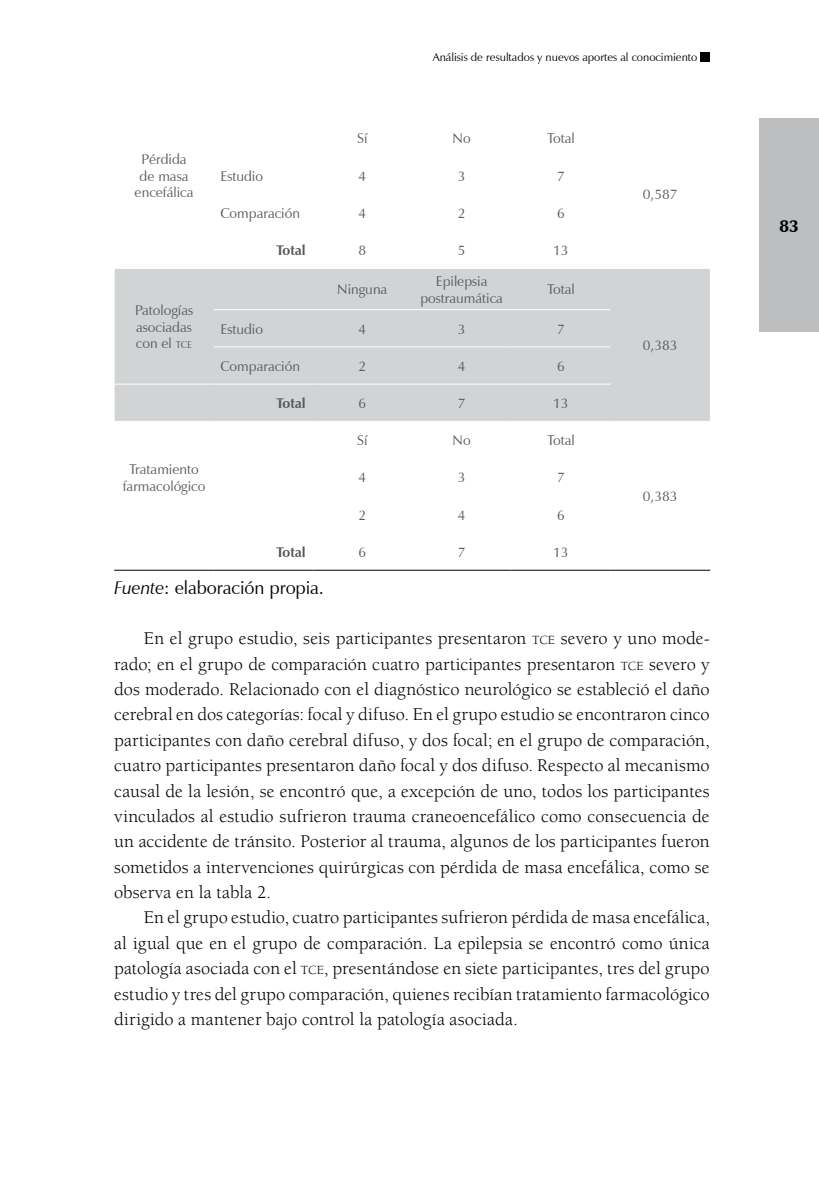
<style>
.page{position:relative;width:819px;height:1191px;background:#fff}
.page>*{position:absolute;margin:0;border:0;box-sizing:border-box;transform-origin:0 0}
.t1{font:18.38px/25.4px "Berkeley Std";letter-spacing:.005em;color:#000;text-align:justify}
.t2{font:18.38px "Zapf Humanist 601 BT";letter-spacing:-.005em;color:#000}
.t3{font:900 17.5px "Zapf Humanist 601 BT";color:#000}
.t4{font:14px/16.6px "Zapf Humanist 601 BT";color:#58595b;text-align:center}
.t5{font:700 14px "Zapf Humanist 601 BT";color:#58595b}
.t6{font:11.38px "Zapf Humanist 601 BT";color:#000}
.s1{font-size:9.8px}
.s2{font-style:italic}
.s3{font-size:12.78px}
</style>
<div class="page">
<div style="left:699px;top:52px;width:10px;height:10px;background:#000"></div>
<div style="left:758px;top:119px;width:60px;height:213px;background:#bcbec0"></div>
<div style="left:115px;top:269px;width:594px;height:152px;background:#d1d3d4"></div>
<hr style="left:213px;top:309px;width:100px;height:1px;background:#fff">
<hr style="left:313px;top:309px;width:99px;height:1px;background:#fff">
<hr style="left:412px;top:309px;width:99px;height:1px;background:#fff">
<hr style="left:511px;top:309px;width:99px;height:1px;background:#fff">
<hr style="left:213px;top:346px;width:100px;height:1px;background:#fff">
<hr style="left:313px;top:346px;width:99px;height:1px;background:#fff">
<hr style="left:412px;top:346px;width:99px;height:1px;background:#fff">
<hr style="left:511px;top:346px;width:99px;height:1px;background:#fff">
<hr style="left:115px;top:384px;width:98px;height:1px;background:#fff">
<hr style="left:213px;top:384px;width:100px;height:1px;background:#fff">
<hr style="left:313px;top:384px;width:99px;height:1px;background:#fff">
<hr style="left:412px;top:384px;width:99px;height:1px;background:#fff">
<hr style="left:511px;top:384px;width:99px;height:1px;background:#fff">
<hr style="left:114px;top:570px;width:99px;height:1px;background:#000">
<hr style="left:213px;top:570px;width:100px;height:1px;background:#000">
<hr style="left:313px;top:570px;width:99px;height:1px;background:#000">
<hr style="left:412px;top:570px;width:99px;height:1px;background:#000">
<hr style="left:511px;top:570px;width:99px;height:1px;background:#000">
<hr style="left:610px;top:570px;width:100px;height:1px;background:#000">
<p class="t6" style="left:432px;top:50px;width:266px">Análisis de resultados y nuevos aportes al conocimiento</p>
<p class="t4" style="left:134px;top:151px;width:60px">Pérdida de masa encefálica</p>
<p class="t4" style="left:135px;top:302px;width:59px;text-align:justify">Patologías asociadas con el <span class="s1">tce</span></p>
<p class="t4" style="left:123px;top:461px;width:84px">Tratamiento farmacológico</p>
<p class="t4" style="left:357px;top:130px;width:12px">Sí</p>
<p class="t4" style="left:452px;top:130px;width:20px">No</p>
<p class="t4" style="left:547px;top:130px;width:29px">Total</p>
<p class="t4" style="left:220px;top:167px;width:44px">Estudio</p>
<p class="t4" style="left:358px;top:167px;width:9px">4</p>
<p class="t4" style="left:458px;top:167px;width:9px">3</p>
<p class="t4" style="left:557px;top:167px;width:9px">7</p>
<p class="t4" style="left:220px;top:205px;width:81px">Comparación</p>
<p class="t4" style="left:358px;top:205px;width:9px">4</p>
<p class="t4" style="left:458px;top:205px;width:9px">2</p>
<p class="t4" style="left:557px;top:205px;width:9px">6</p>
<p class="t5" style="left:276px;top:242px;width:31px">Total</p>
<p class="t4" style="left:358px;top:242px;width:9px">8</p>
<p class="t4" style="left:458px;top:242px;width:9px">5</p>
<p class="t4" style="left:553px;top:242px;width:17px">13</p>
<p class="t4" style="left:337px;top:281px;width:52px">Ninguna</p>
<p class="t4" style="left:420px;top:273px;width:84px">Epilepsia postraumática</p>
<p class="t4" style="left:547px;top:281px;width:29px">Total</p>
<p class="t4" style="left:220px;top:320px;width:44px">Estudio</p>
<p class="t4" style="left:358px;top:320px;width:9px">4</p>
<p class="t4" style="left:458px;top:320px;width:9px">3</p>
<p class="t4" style="left:557px;top:320px;width:9px">7</p>
<p class="t4" style="left:220px;top:358px;width:81px">Comparación</p>
<p class="t4" style="left:358px;top:358px;width:9px">2</p>
<p class="t4" style="left:458px;top:358px;width:9px">4</p>
<p class="t4" style="left:557px;top:358px;width:9px">6</p>
<p class="t5" style="left:276px;top:394px;width:31px">Total</p>
<p class="t4" style="left:358px;top:395px;width:9px">6</p>
<p class="t4" style="left:458px;top:395px;width:9px">7</p>
<p class="t4" style="left:553px;top:395px;width:17px">13</p>
<p class="t4" style="left:357px;top:432px;width:12px">Sí</p>
<p class="t4" style="left:452px;top:432px;width:20px">No</p>
<p class="t4" style="left:547px;top:432px;width:29px">Total</p>
<p class="t4" style="left:358px;top:469px;width:9px">4</p>
<p class="t4" style="left:458px;top:469px;width:9px">3</p>
<p class="t4" style="left:557px;top:469px;width:9px">7</p>
<p class="t4" style="left:358px;top:506px;width:9px">2</p>
<p class="t4" style="left:458px;top:506px;width:9px">4</p>
<p class="t4" style="left:557px;top:506px;width:9px">6</p>
<p class="t4" style="left:642px;top:186px;width:36px">0,587</p>
<p class="t4" style="left:642px;top:337px;width:36px">0,383</p>
<p class="t4" style="left:642px;top:488px;width:36px">0,383</p>
<p class="t5" style="left:276px;top:543px;width:31px">Total</p>
<p class="t4" style="left:358px;top:544px;width:9px">6</p>
<p class="t4" style="left:458px;top:544px;width:9px">7</p>
<p class="t4" style="left:553px;top:544px;width:17px">13</p>
<p class="t2" style="left:114px;top:576px;width:211px"><span class="s2">Fuente</span>: elaboración propia.</p>
<p class="t1" style="left:114px;top:626px;width:597px;text-indent:30px">En el grupo estudio, seis participantes presentaron <span class="s3">TCE</span> severo y uno mode&shy;rado; en el grupo de comparación cuatro participantes presentaron <span class="s3">TCE</span> severo y dos moderado. Relacionado con el diagnóstico neurológico se estableció el daño cerebral en dos categorías: focal y difuso. En el grupo estudio se encontraron cinco participantes con daño cerebral difuso, y dos focal; en el grupo de comparación, cuatro participantes presentaron daño focal y dos difuso. Respecto al mecanismo causal de la lesión, se encontró que, a excepción de uno, todos los participantes vinculados al estudio sufrieron trauma craneoencefálico como consecuencia de un accidente de tránsito. Posterior al trauma, algunos de los participantes fueron sometidos a intervenciones quirúrgicas con pérdida de masa encefálica, como se observa en la tabla 2.</p>
<p class="t1" style="left:114px;top:905px;width:597px;text-indent:30px">En el grupo estudio, cuatro participantes sufrieron pérdida de masa encefálica, al igual que en el grupo de comparación. La epilepsia se encontró como única patología asociada con el <span class="s3">TCE</span>, presentándose en siete participantes, tres del grupo estudio y tres del grupo comparación, quienes recibían tratamiento farmacológico dirigido a mantener bajo control la patología asociada.</p>
<p class="t3" style="left:779px;top:215px;width:21px">83</p>
</div>
